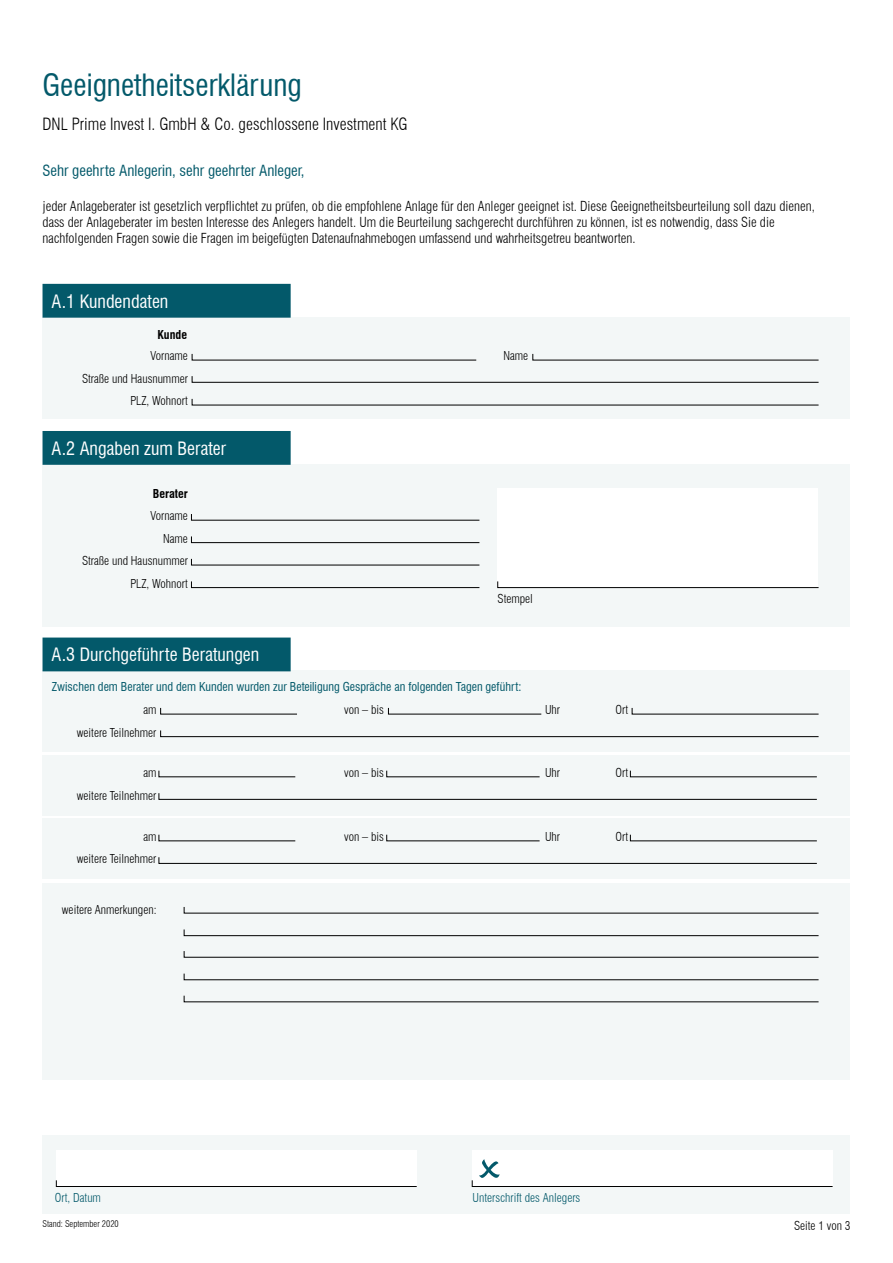
<style>
.page{position:relative;width:893px;height:1263px;background:#fff}
.page>*{position:absolute;margin:0;border:0;box-sizing:border-box;transform-origin:0 0}
.t1{font:condensed 30px "Swiss 721 BT";color:#03596a}
.t2{font:condensed 18px "Swiss 721 BT";color:#fff}
.t3{font:300 condensed 16.5px "Swiss 721 BT";color:#000}
.t4{font:condensed 15px "Swiss 721 BT";color:#03596a}
.t5{font:300 condensed 13.5px/16.2px "Swiss 721 BT";color:#000}
.t6{font:300 condensed 12px/22.5px "Swiss 721 BT";color:#000;text-align:right}
.t7{font:condensed 12px "Swiss 721 BT";color:#03596a}
.t8{font:300 condensed 12px "Swiss 721 BT";color:#03596a}
.t9{font:700 condensed 12px "Swiss 721 BT";color:#000}
.t10{font:300 condensed 9px "Swiss 721 BT";color:#000}
</style>
<div class="page">
<div style="left:43px;top:464px;width:807px;height:162px;background:#f3f7f7"></div>
<div style="left:43px;top:670px;width:807px;height:82px;background:#f3f7f7"></div>
<div style="left:43px;top:755px;width:807px;height:60px;background:#f3f7f7"></div>
<div style="left:43px;top:818px;width:807px;height:60px;background:#f3f7f7"></div>
<div style="left:43px;top:883px;width:807px;height:197px;background:#f3f7f7"></div>
<div style="left:43px;top:1135px;width:807px;height:79px;background:#f3f7f7"></div>
<div style="left:43px;top:285px;width:247px;height:32px;background:#03596a"></div>
<div style="left:43px;top:284px;width:248px;height:34px;border:2px solid #03596a"></div>
<div style="left:43px;top:318px;width:807px;height:101px;background:#f3f7f7"></div>
<div style="left:43px;top:432px;width:247px;height:32px;background:#03596a"></div>
<div style="left:43px;top:431px;width:248px;height:34px;border:2px solid #03596a"></div>
<div style="left:43px;top:638px;width:247px;height:33px;background:#03596a"></div>
<div style="left:43px;top:637px;width:248px;height:34px;border:2px solid #03596a"></div>
<div style="left:497px;top:488px;width:321px;height:100px;background:#fff"></div>
<div style="left:56px;top:1150px;width:361px;height:37px;background:#fff"></div>
<div style="left:472px;top:1150px;width:361px;height:37px;background:#fff"></div>
<svg style="left:192px;top:353px;width:285px;height:7px"></svg>
<svg style="left:532px;top:353px;width:287px;height:7px"></svg>
<svg style="left:192px;top:376px;width:627px;height:7px"></svg>
<svg style="left:192px;top:398px;width:627px;height:7px"></svg>
<svg style="left:191px;top:514px;width:289px;height:7px"></svg>
<svg style="left:191px;top:536px;width:289px;height:7px"></svg>
<svg style="left:191px;top:558px;width:289px;height:7px"></svg>
<svg style="left:160px;top:707px;width:137px;height:7px"></svg>
<svg style="left:388px;top:707px;width:154px;height:7px"></svg>
<svg style="left:632px;top:708px;width:187px;height:6px"></svg>
<svg style="left:191px;top:581px;width:289px;height:7px"></svg>
<svg style="left:160px;top:730px;width:659px;height:7px"></svg>
<svg style="left:158px;top:770px;width:138px;height:7px"></svg>
<svg style="left:386px;top:770px;width:154px;height:7px"></svg>
<svg style="left:630px;top:770px;width:187px;height:7px"></svg>
<svg style="left:158px;top:793px;width:659px;height:7px"></svg>
<svg style="left:158px;top:834px;width:138px;height:7px"></svg>
<svg style="left:386px;top:834px;width:154px;height:7px"></svg>
<svg style="left:630px;top:834px;width:187px;height:7px"></svg>
<svg style="left:158px;top:857px;width:659px;height:7px"></svg>
<svg style="left:184px;top:929px;width:635px;height:7px"></svg>
<svg style="left:184px;top:973px;width:635px;height:7px"></svg>
<svg style="left:56px;top:1180px;width:361px;height:7px"></svg>
<svg style="left:497px;top:581px;width:322px;height:7px"></svg>
<svg style="left:184px;top:907px;width:635px;height:6px"></svg>
<svg style="left:184px;top:951px;width:635px;height:7px"></svg>
<svg style="left:184px;top:995px;width:635px;height:7px"></svg>
<svg style="left:472px;top:1159px;width:361px;height:28px"></svg>
<h1 class="t1" style="left:43px;top:67px;width:261px">Geeignetheitserklärung</h1>
<p class="t3" style="left:43px;top:114px;width:367px">DNL Prime Invest I. GmbH &amp; Co. geschlossene Investment KG</p>
<p class="t4" style="left:43px;top:162px;width:264px">Sehr geehrte Anlegerin, sehr geehrter Anleger,</p>
<p class="t5" style="left:43px;top:198px;width:774px">jeder Anlageberater ist gesetzlich verpflichtet zu prüfen, ob die empfohlene Anlage für den Anleger geeignet ist. Diese Geeignetheitsbeurteilung soll dazu dienen, dass der Anlageberater im besten Interesse des Anlegers handelt. Um die Beurteilung sachgerecht durchführen zu können, ist es notwendig, dass Sie die nachfolgenden Fragen sowie die Fragen im beigefügten Datenaufnahmebogen umfassend und wahrheitsgetreu beantworten.</p>
<h2 class="t2" style="left:52px;top:290px;width:118px">A.1 Kundendaten</h2>
<p class="t9" style="left:158px;top:327px;width:31px">Kunde</p>
<p class="t6" style="left:82px;top:344px;width:107px">Vorname<br>Straße und Hausnummer<br>PLZ, Wohnort</p>
<p class="t6" style="left:503px;top:344px;width:26px">Name</p>
<h2 class="t2" style="left:52px;top:437px;width:176px">A.2 Angaben zum Berater</h2>
<p class="t9" style="left:153px;top:486px;width:37px">Berater</p>
<p class="t6" style="left:82px;top:504px;width:107px">Vorname<br>Name<br>Straße und Hausnummer<br>PLZ, Wohnort</p>
<h2 class="t2" style="left:52px;top:644px;width:209px">A.3 Durchgeführte Beratungen</h2>
<p class="t6" style="left:498px;top:587px;width:37px">Stempel</p>
<p class="t7" style="left:52px;top:680px;width:471px">Zwischen dem Berater und dem Kunden wurden zur Beteiligung Gespräche an folgenden Tagen geführt:</p>
<p class="t6" style="left:77px;top:698px;width:81px">am<br>weitere Teilnehmer</p>
<p class="t6" style="left:344px;top:698px;width:41px">von – bis</p>
<p class="t6" style="left:545px;top:699px;width:17px">Uhr</p>
<p class="t6" style="left:615px;top:698px;width:14px">Ort</p>
<p class="t6" style="left:344px;top:761px;width:41px">von – bis</p>
<p class="t6" style="left:545px;top:761px;width:17px">Uhr</p>
<p class="t6" style="left:615px;top:761px;width:14px">Ort</p>
<p class="t6" style="left:77px;top:761px;width:81px">am<br>weitere Teilnehmer</p>
<p class="t6" style="left:77px;top:825px;width:81px">am<br>weitere Teilnehmer</p>
<p class="t6" style="left:344px;top:825px;width:41px">von – bis</p>
<p class="t6" style="left:545px;top:825px;width:17px">Uhr</p>
<p class="t6" style="left:615px;top:825px;width:14px">Ort</p>
<p class="t6" style="left:62px;top:898px;width:96px">weitere Anmerkungen:</p>
<p class="t8" style="left:55px;top:1190px;width:48px">Ort, Datum</p>
<p class="t8" style="left:473px;top:1190px;width:109px">Unterschrift des Anlegers</p>
<p class="t10" style="left:43px;top:1218px;width:78px">Stand: September 2020</p>
<p class="t6" style="left:794px;top:1214px;width:58px">Seite 1 von 3</p>
</div>
